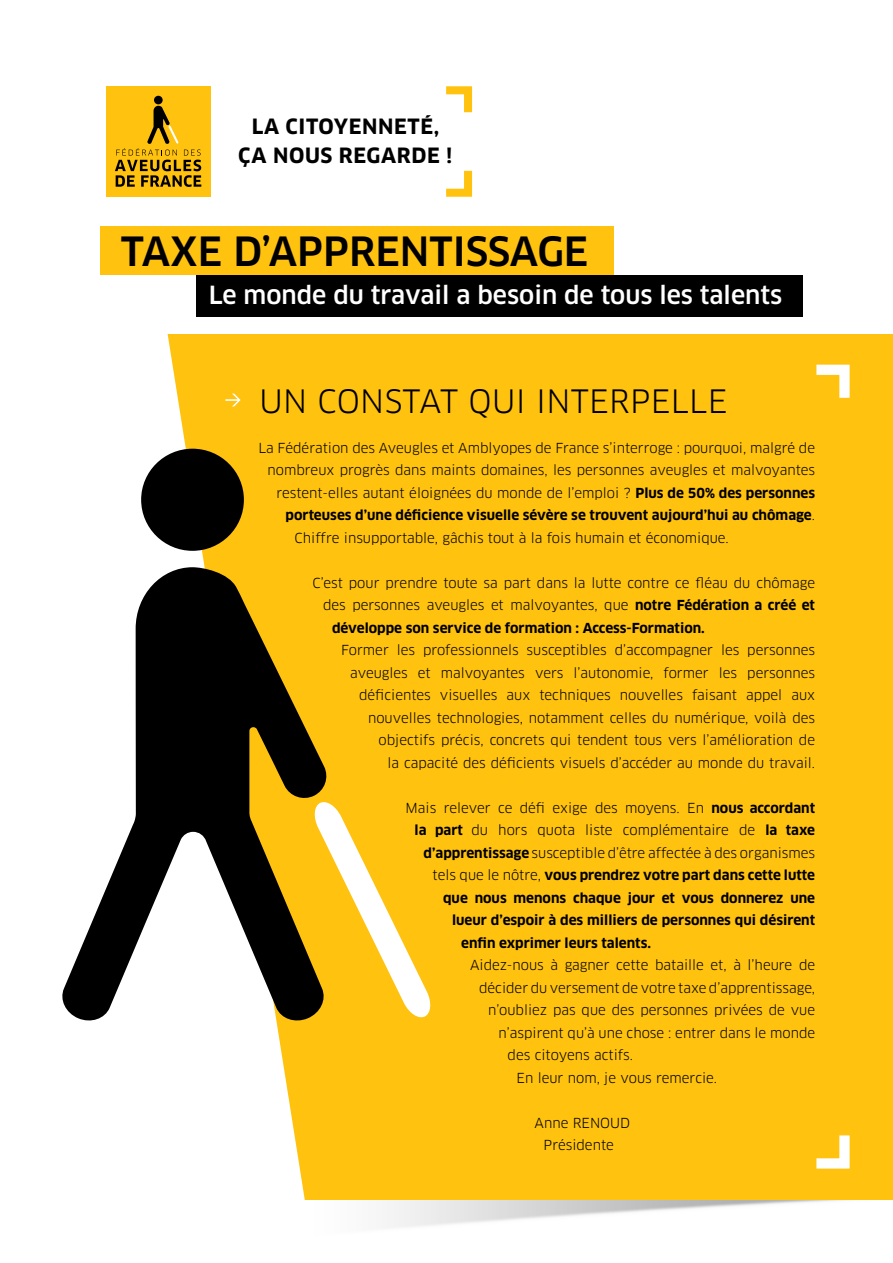
<style>
.page{position:relative;width:893px;height:1263px;background:#fff}
.page>*{position:absolute;margin:0;border:0;box-sizing:border-box;transform-origin:0 0}
.t1{font:500 39.3px "Clan OT";color:#000}
.t2{font:31.5px "Clan OT";letter-spacing:.01em;color:#000}
.t3{font:500 24.45px "Clan OT";color:#fff}
.t4{font:700 20.55px/28px "Clan OT";letter-spacing:.03em;color:#000;text-align:center}
.t5{font:13.5px/22.5px "Clan OT";color:#000;text-align:right}
.t6{font:700 13.5px "Clan OT";color:#000}
.s1{font-weight:700}
.s2{font-weight:400}
</style>
<div class="page">
<img style="left:315px;top:1199px;width:578px;height:28px">
<div style="left:62px;top:334px;width:831px;height:865px;background:#ffc20e"></div>
<svg style="left:62px;top:316px;width:253px;height:884px;fill:#fff"></svg>
<svg style="left:816px;top:1135px;width:34px;height:33px"></svg>
<svg style="left:816px;top:365px;width:34px;height:33px"></svg>
<div style="left:141px;top:449px;width:103px;height:102px;background:#000;border-radius:50%"></div>
<svg style="left:329px;top:803px;width:102px;height:215px"></svg>
<svg style="left:62px;top:567px;width:267px;height:456px"></svg>
<div style="left:196px;top:275px;width:606px;height:41px;background:#000"></div>
<div style="left:100px;top:226px;width:514px;height:49px;background:#ffc20e"></div>
<svg style="left:446px;top:171px;width:26px;height:26px"></svg>
<svg style="left:446px;top:86px;width:26px;height:26px"></svg>
<div style="left:106px;top:86px;width:105px;height:111px;background:#ffc20e"></div>
<div style="left:154px;top:96px;width:9px;height:8px;background:#000;border-radius:50%"></div>
<svg style="left:115px;top:106px;width:86px;height:81px"></svg>
<svg style="left:225px;top:394px;width:16px;height:12px"></svg>
<p class="t4" style="left:238px;top:113px;width:216px">LA CITOYENNETÉ,<br>ÇA NOUS REGARDE !</p>
<p class="t1" style="left:121px;top:228px;width:469px">TAXE D’APPRENTISSAGE</p>
<p class="t3" style="left:209px;top:280px;width:575px">Le monde du travail a besoin de tous les talents</p>
<h1 class="t2" style="left:259px;top:383px;width:469px">UN CONSTAT QUI INTERPELLE</h1>
<p class="t5" style="left:259px;top:436px;width:558px">La Fédération des Aveugles et Amblyopes de France s’interroge : pourquoi, malgré de</p>
<p class="t5" style="left:268px;top:459px;width:549px">nombreux progrès dans maints domaines, les personnes aveugles et malvoyantes</p>
<p class="t5" style="left:277px;top:481px;width:540px">restent-elles autant éloignées du monde de l’emploi ? <span class="s1">Plus de 50% des personnes</span></p>
<p class="t6" style="left:286px;top:507px;width:531px">porteuses d’une déficience visuelle sévère se trouvent aujourd’hui au chômage<span class="s2">.</span></p>
<p class="t5" style="left:295px;top:526px;width:436px">Chiffre insupportable, gâchis tout à la fois humain et économique.</p>
<p class="t5" style="left:313px;top:571px;width:504px">C’est pour prendre toute sa part dans la lutte contre ce fléau du chômage</p>
<p class="t5" style="left:323px;top:594px;width:493px">des personnes aveugles et malvoyantes, que <span class="s1">notre Fédération a créé et</span></p>
<p class="t6" style="left:332px;top:620px;width:374px">développe son service de formation : Access-Formation.</p>
<p class="t5" style="left:341px;top:639px;width:476px">Former les professionnels susceptibles d’accompagner les personnes aveugles et malvoyantes vers l’autonomie, former les personnes déficientes visuelles aux techniques nouvelles faisant appel aux nouvelles technologies, notamment celles du numérique, voilà des objectifs précis, concrets qui tendent tous vers l’amélioration de<br>la capacité des déficients visuels d’accéder au monde du travail.</p>
<p class="t5" style="left:406px;top:796px;width:411px">Mais relever ce défi exige des moyens. En <span class="s1">nous accordant</span></p>
<p class="t5" style="left:415px;top:819px;width:402px"><span class="s1">la part</span> du hors quota liste complémentaire de <span class="s1">la taxe</span></p>
<p class="t5" style="left:424px;top:841px;width:393px"><span class="s1">d’apprentissage</span> susceptible d’être affectée à des organismes</p>
<p class="t6" style="left:433px;top:867px;width:384px"><span class="s2">tels que le nôtre,</span> vous prendrez votre part dans cette lutte</p>
<p class="t6" style="left:443px;top:890px;width:374px">que nous menons chaque jour et vous donnerez une</p>
<p class="t6" style="left:452px;top:912px;width:365px">lueur d’espoir à des milliers de personnes qui désirent</p>
<p class="t6" style="left:461px;top:935px;width:191px">enfin exprimer leurs talents.</p>
<p class="t5" style="left:470px;top:954px;width:347px">Aidez-nous à gagner cette bataille et, à l’heure de</p>
<p class="t5" style="left:479px;top:976px;width:338px">décider du versement de votre taxe d’apprentissage,</p>
<p class="t5" style="left:488px;top:999px;width:329px">n’oubliez pas que des personnes privées de vue</p>
<p class="t5" style="left:499px;top:1021px;width:318px">n’aspirent qu’à une chose : entrer dans le monde</p>
<p class="t5" style="left:508px;top:1044px;width:127px">des citoyens actifs.</p>
<p class="t5" style="left:517px;top:1066px;width:202px">En leur nom, je vous remercie.</p>
<p class="t5" style="left:535px;top:1111px;width:97px">Anne RENOUD</p>
<p class="t5" style="left:544px;top:1134px;width:72px">Présidente</p>
</div>
